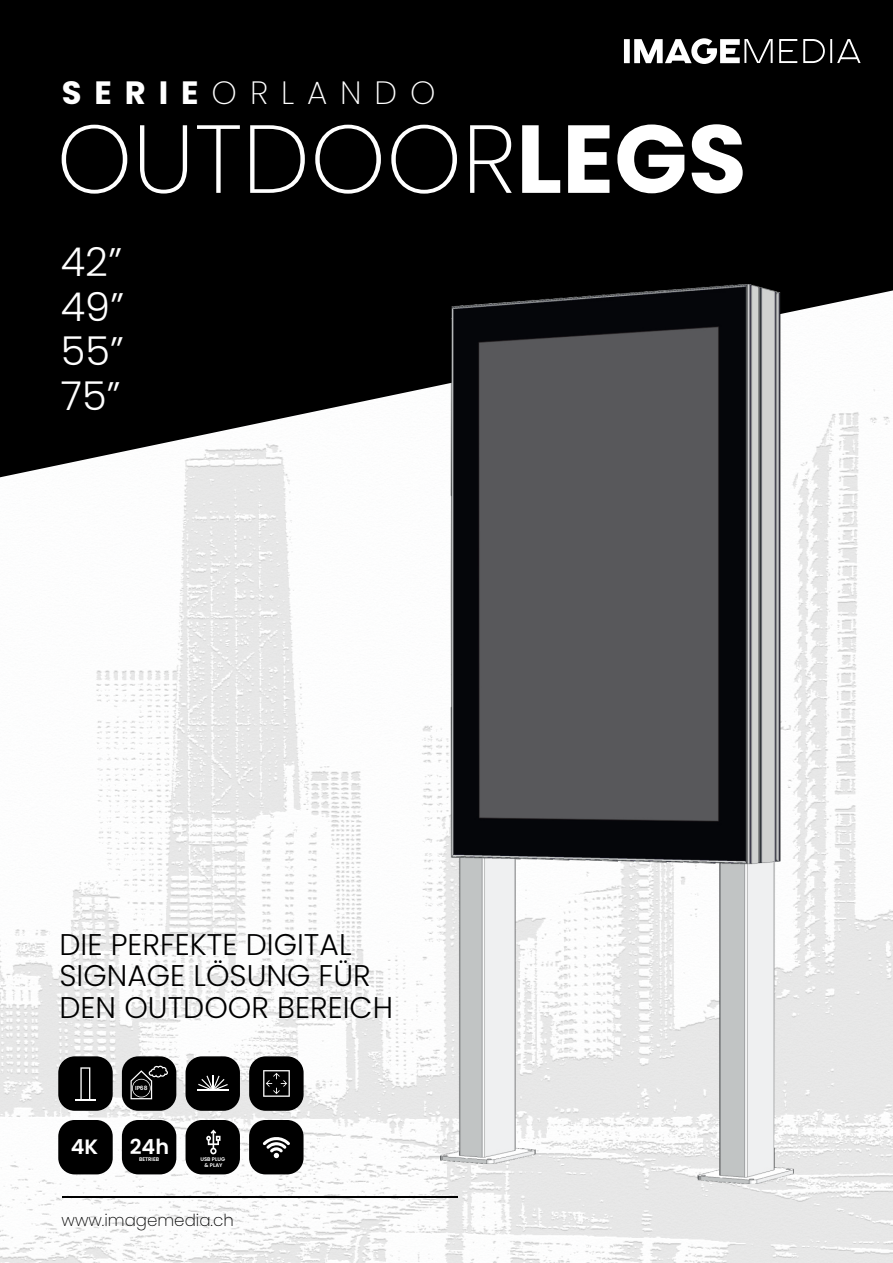
<style>
.page{position:relative;width:893px;height:1263px;background:#fff}
.page>*{position:absolute;margin:0;border:0;box-sizing:border-box;transform-origin:0 0}
.t1{font:200 96.3px "Poppins";color:#fff}
.t2{font:300 39.9px/44.4px "Poppins";color:#fff;text-align:justify}
.t3{font:200 32.25px "Poppins";letter-spacing:.4em;color:#fff}
.t4{font:300 29.85px/31.5px "Poppins";color:#000}
.t5{font:600 20.7px "Poppins";color:#fff}
.t6{font:200 16.65px "Poppins";color:#000}
.t7{font:600 5.85px "Poppins";color:#fff}
.t8{font:600 5.25px/5.1px "Poppins";color:#fff;text-align:center}
.s1{font-weight:700}
</style>
<div class="page">
<img style="left:0;top:477px;width:893px;height:786px">
<svg style="left:0;top:0;width:893px;height:477px;background:#1a1a1a"></svg>
<hr style="left:62px;top:1196px;width:395px;height:1px;background:#000">
<svg style="left:624px;top:38px;width:237px;height:26px"></svg>
<img style="left:440px;top:285px;width:354px;height:898px">
<div style="left:58px;top:1120px;width:55px;height:54px;background:#000;border-radius:16px"></div>
<div style="left:122px;top:1120px;width:54px;height:54px;background:#000;border-radius:16px"></div>
<div style="left:186px;top:1120px;width:54px;height:54px;background:#000;border-radius:16px"></div>
<div style="left:249px;top:1120px;width:54px;height:54px;background:#000;border-radius:16px"></div>
<div style="left:58px;top:1056px;width:55px;height:55px;background:#000;border-radius:16px"></div>
<div style="left:122px;top:1056px;width:54px;height:55px;background:#000;border-radius:16px"></div>
<div style="left:186px;top:1056px;width:54px;height:55px;background:#000;border-radius:16px"></div>
<div style="left:249px;top:1056px;width:55px;height:55px;background:#000;border-radius:16px"></div>
<svg style="left:75px;top:1067px;width:20px;height:33px"></svg>
<hr style="left:197px;top:1090px;width:32px;height:1px;background:#fff">
<svg style="left:198px;top:1075px;width:30px;height:15px"></svg>
<svg style="left:263px;top:1137px;width:27px;height:21px"></svg>
<svg style="left:206px;top:1129px;width:15px;height:26px"></svg>
<svg style="left:263px;top:1070px;width:27px;height:27px"></svg>
<svg style="left:130px;top:1065px;width:38px;height:34px"></svg>
<p class="t3" style="left:62px;top:74px;width:375px"><span class="s1">SERIE</span>ORLANDO</p>
<h1 class="t1" style="left:56px;top:103px;width:692px">OUTDOOR<span class="s1">LEGS</span></h1>
<h2 class="t2" style="left:61px;top:240px;width:65px">42” 49” 55” 75”</h2>
<p class="t4" style="left:59px;top:928px;width:335px">DIE PERFEKTE DIGITAL<br>SIGNAGE LÖSUNG FÜR<br>DEN OUTDOOR BEREICH</p>
<p class="t7" style="left:135px;top:1085px;width:14px">IP68</p>
<p class="t5" style="left:71px;top:1135px;width:29px">4K</p>
<p class="t5" style="left:130px;top:1135px;width:41px">24h</p>
<p class="t8" style="left:139px;top:1157px;width:22px">BETRIEB</p>
<p class="t8" style="left:200px;top:1157px;width:26px">USB PLUG &amp; PLAY</p>
<p class="t6" style="left:62px;top:1210px;width:174px">www.imagemedia.ch</p>
</div>
